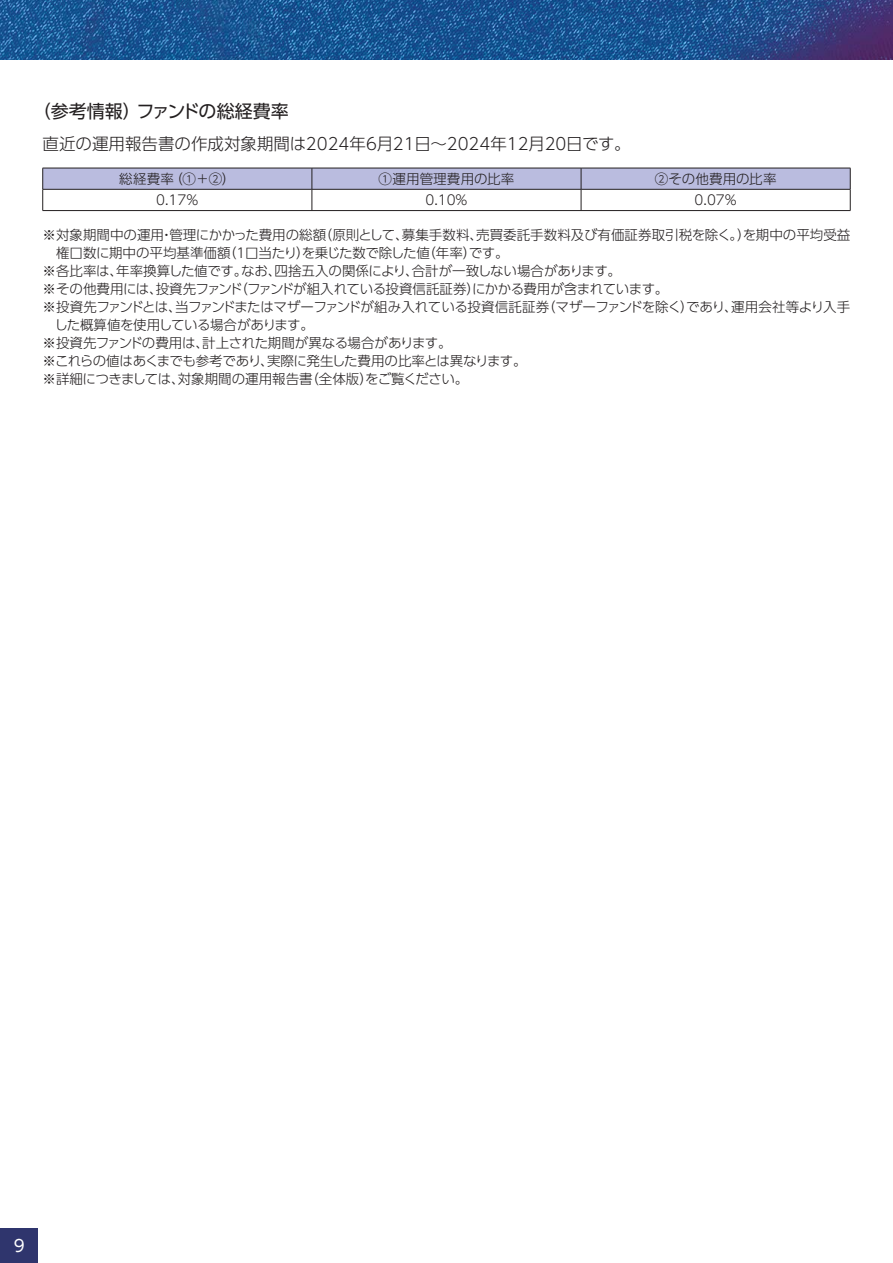
<style>
.page{position:relative;width:893px;height:1263px;background:#fff}
.page>*{position:absolute;margin:0;border:0;box-sizing:border-box;transform-origin:0 0}
.t1{font:18px "UD Shin Go Pro Regular 90 pv RKSJ H";color:#231f20}
.t2{font:16.5px "UD Shin Go Pro Light 90 pv RKSJ H";color:#231f20}
.t3{font:16.5px "UD Shin Go Pro Regular 90 pv RKSJ H";color:#fff}
.t4{font:13.5px "UD Shin Go Pro Light 90 pv RKSJ H";letter-spacing:-.01em;color:#231f20}
.t5{font:13.5px "UD Shin Go Pro Light 90 pv RKSJ H";letter-spacing:-.035em;color:#231f20}
.t6{font:13.5px "UD Shin Go Pro Light 90 pv RKSJ H";letter-spacing:-.03em;color:#231f20}
.t7{font:13.5px "UD Shin Go Pro Light 90 pv RKSJ H";letter-spacing:.015em;color:#231f20}
</style>
<div class="page">
<svg style="left:42px;top:168px;width:809px;height:42px"></svg>
<hr style="left:43px;top:210px;width:807px;height:1px;background:#231f20">
<div style="left:0;top:1228px;width:38px;height:34px;background:#2f356d"></div>
<img style="left:0;top:0;width:893px;height:60px">
<h1 class="t1" style="left:33px;top:104px;width:257px">（参考情報）ファンドの総経費率</h1>
<p class="t2" style="left:43px;top:138px;width:590px">直近の運用報告書の作成対象期間は2024年6月21日～2024年12月20日です。</p>
<p class="t4" style="left:119px;top:174px;width:118px">総経費率（①＋②）</p>
<p class="t7" style="left:379px;top:174px;width:137px">①運用管理費用の比率</p>
<p class="t4" style="left:655px;top:174px;width:123px">②その他費用の比率</p>
<p class="t4" style="left:156px;top:195px;width:44px">0.17%</p>
<p class="t4" style="left:425px;top:195px;width:44px">0.10%</p>
<p class="t4" style="left:695px;top:195px;width:44px">0.07%</p>
<p class="t4" style="left:43px;top:229px;width:809px">※ 対象期間中の運用・管理にかかった費用の総額（原則として、募集手数料、売買委託手数料及び有価証券取引税を除く。）を期中の平均受益</p>
<p class="t4" style="left:56px;top:247px;width:454px">権口数に期中の平均基準価額（１口当たり）を乗じた数で除した値（年率）です。</p>
<p class="t4" style="left:43px;top:265px;width:580px">※各比率は、年率換算した値です。なお、四捨五入の関係により、合計が一致しない場合があります。</p>
<p class="t5" style="left:43px;top:283px;width:627px">※その他費用には、投資先ファンド（ファンドが組入れている投資信託証券）にかかる費用が含まれています。</p>
<p class="t5" style="left:43px;top:301px;width:809px">※ 投資先ファンドとは、当ファンドまたはマザーファンドが組み入れている投資信託証券（マザーファンドを除く）であり、運用会社等より入手</p>
<p class="t6" style="left:54px;top:319px;width:261px">した概算値を使用している場合があります。</p>
<p class="t4" style="left:43px;top:337px;width:410px">※投資先ファンドの費用は、計上された期間が異なる場合があります。</p>
<p class="t5" style="left:43px;top:355px;width:485px">※これらの値はあくまでも参考であり、実際に発生した費用の比率とは異なります。</p>
<p class="t4" style="left:43px;top:373px;width:427px">※詳細につきましては、対象期間の運用報告書（全体版）をご覧ください。</p>
<p class="t3" style="left:14px;top:1239px;width:12px">9</p>
</div>
